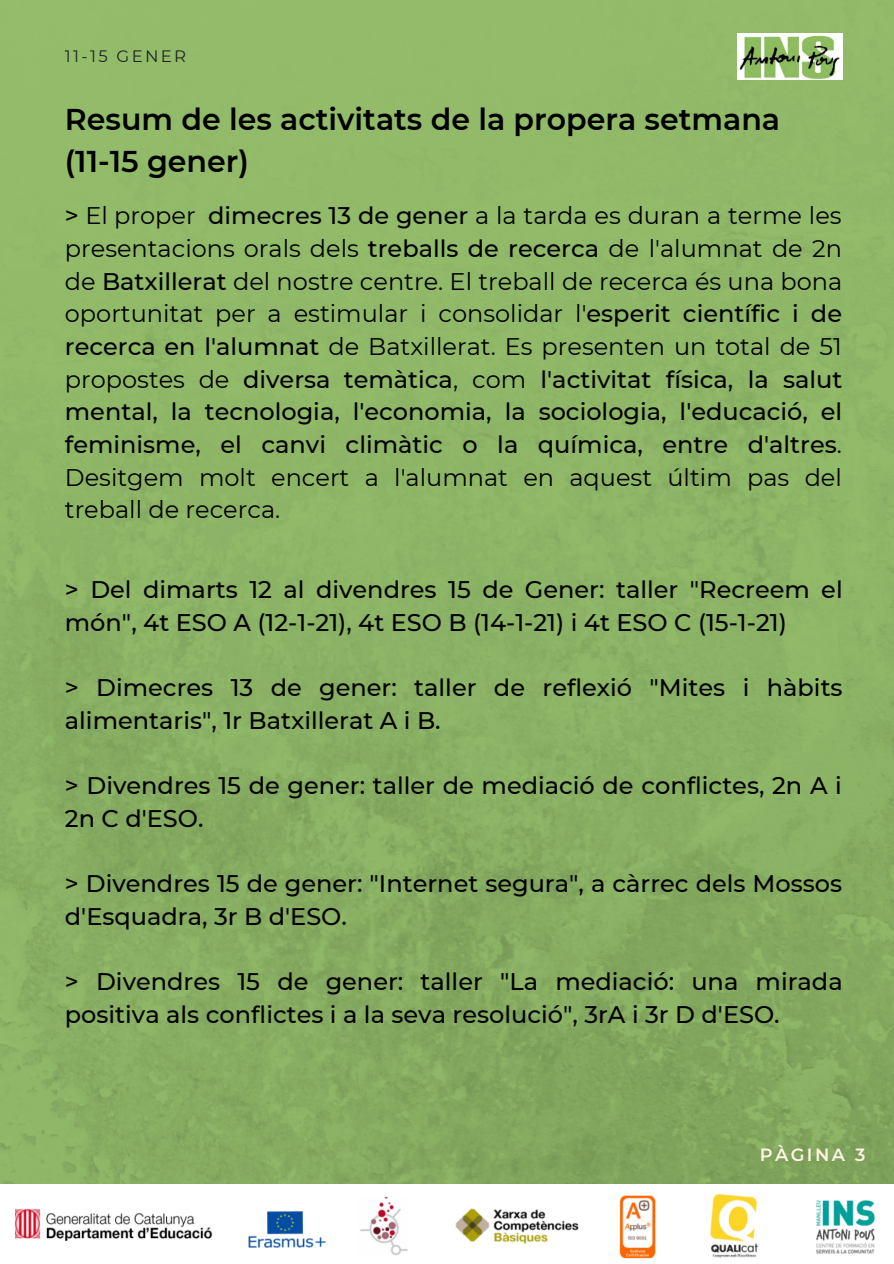
<style>
.page{position:relative;width:894px;height:1264px;background:#fff}
.page>*{position:absolute;margin:0;border:0;box-sizing:border-box;transform-origin:0 0}
.t1{font:600 30px "Montserrat";color:#000}
.t2{font:24px/32.7px "Montserrat";color:#000;text-align:justify}
.t3{font:500 24px/32.7px "Montserrat";color:#000}
.t4{font:600 17.7px "Montserrat";letter-spacing:.14em;color:#fff3e4}
.t5{font:16.5px "Montserrat";letter-spacing:.14em;color:#222}
.s1{font-weight:500}
</style>
<div class="page">
<img style="left:0;top:0;width:893px;height:1184px">
<img style="left:737px;top:34px;width:105px;height:46px">
<img style="left:14px;top:1193px;width:861px;height:66px">
<p class="t5" style="left:65px;top:46px;width:123px">11-15 GENER</p>
<p class="t1" style="left:65px;top:101px;width:716px">Resum de les activitats de la propera setmana</p>
<p class="t1" style="left:65px;top:143px;width:185px">(11-15 gener)</p>
<p class="t2" style="left:65px;top:199px;width:778px"><span class="s1">&gt;</span> El proper <span class="s1">dimecres 13 de gener</span> a la tarda es duran a terme les presentacions orals dels <span class="s1">treballs de recerca</span> de l'alumnat de 2n de <span class="s1">Batxillerat</span> del nostre centre. El treball de recerca és una bona oportunitat per a estimular i consolidar l'<span class="s1">esperit científic i de recerca en l'alumnat</span> de Batxillerat. Es presenten un total de 51 propostes de <span class="s1">diversa temàtica</span>, com <span class="s1">l'activitat física, la salut mental, la tecnologia, l'economia, la sociologia, l'educació, el feminisme, el canvi climàtic o la química, entre d'altres</span>.<br>Desitgem molt encert a l'alumnat en aquest últim pas del treball de recerca.</p>
<p class="t3" style="left:65px;top:573px;width:779px">&gt; Del dimarts 12 al divendres 15 de Gener: taller "Recreem el món", 4t ESO A (12-1-21), 4t ESO B (14-1-21) i 4t ESO C (15-1-21)</p>
<p class="t3" style="left:65px;top:671px;width:779px">&gt; Dimecres 13 de gener: taller de reflexió "Mites i hàbits alimentaris", 1r Batxillerat A i B.</p>
<p class="t3" style="left:65px;top:769px;width:778px">&gt; Divendres 15 de gener: taller de mediació de conflictes, 2n A i<br>2n C d'ESO.</p>
<p class="t3" style="left:65px;top:867px;width:778px">&gt; Divendres 15 de gener: "Internet segura", a càrrec dels Mossos d'Esquadra, 3r B d'ESO.</p>
<p class="t3" style="left:65px;top:965px;width:779px">&gt; Divendres 15 de gener: taller "La mediació: una mirada positiva als conflictes i a la seva resolució", 3rA i 3r D d'ESO.</p>
<p class="t4" style="left:759px;top:1143px;width:107px">PÀGINA 3</p>
</div>
